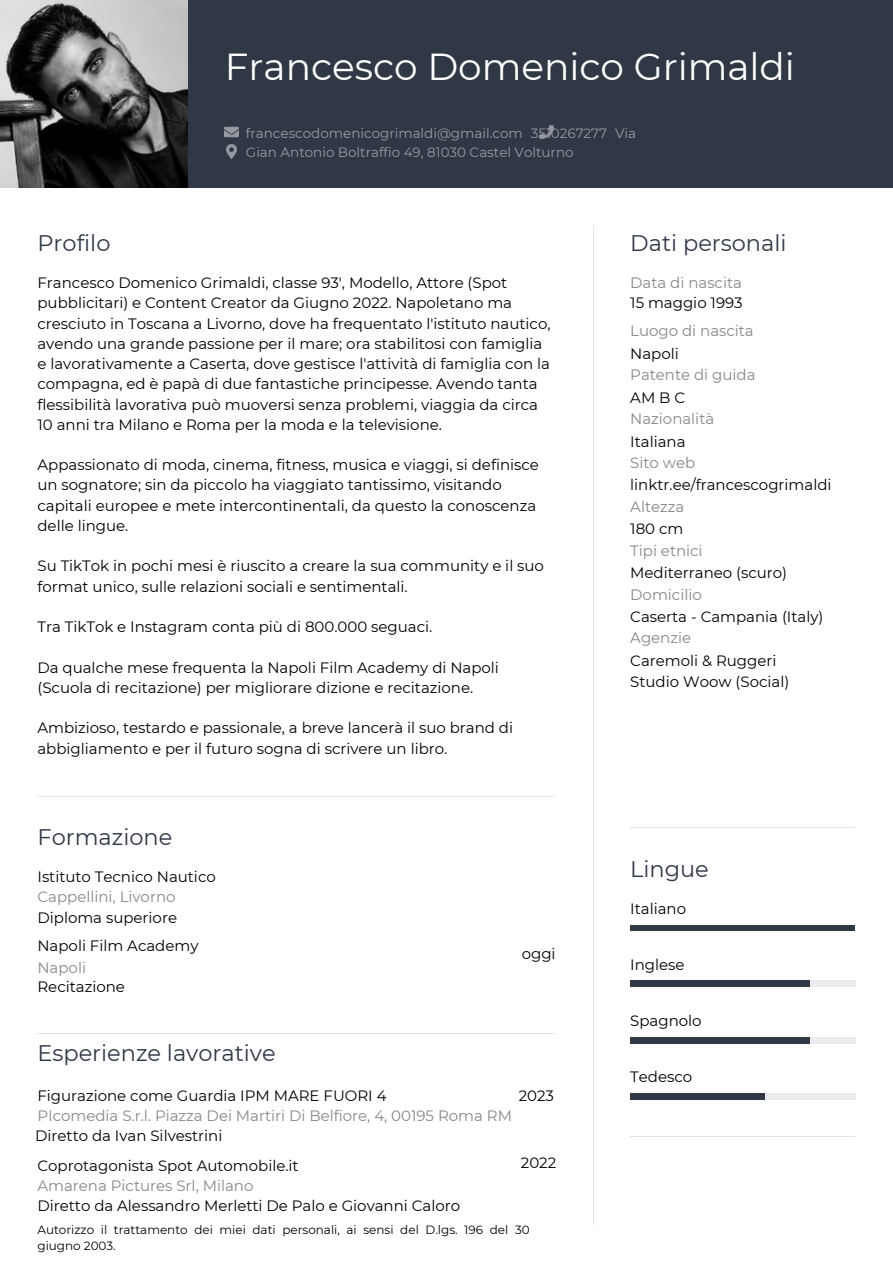
<style>
.page{position:relative;width:893px;height:1264px;background:#fff}
.page>*{position:absolute;margin:0;border:0;box-sizing:border-box;transform-origin:0 0}
.t1{font:37.5px "Montserrat";color:#fff}
.t2{font:22.5px "Montserrat";color:#303846}
.t3{font:15px/20.2px "Montserrat";color:#000}
.t4{font:15px "Montserrat";color:#888}
.t5{font:13.5px/19px "Montserrat";color:#979ba2}
.t6{font:12px/15.8px "Montserrat";color:#000}
.s1{color:#888}
</style>
<div class="page">
<div style="left:0;top:0;width:892px;height:187px;background:#303845"></div>
<img style="left:0;top:0;width:188px;height:188px">
<img style="left:225px;top:126px;width:13px;height:12px">
<img style="left:539px;top:125px;width:14px;height:14px">
<svg style="left:226px;top:145px;width:11px;height:13px"></svg>
<hr style="left:37px;top:795px;width:518px;height:1px;background:#e3e3e3">
<hr style="left:37px;top:1033px;width:518px;height:1px;background:#e3e3e3">
<hr style="left:592px;top:225px;width:1px;height:999px;background:#e3e3e3">
<hr style="left:630px;top:827px;width:225px;height:1px;background:#e3e3e3">
<div style="left:630px;top:924px;width:225px;height:6px;background:#303845"></div>
<hr style="left:630px;top:1136px;width:225px;height:1px;background:#e3e3e3">
<div style="left:630px;top:1093px;width:135px;height:6px;background:#303845"></div>
<div style="left:765px;top:1093px;width:90px;height:6px;background:#ebebed"></div>
<div style="left:630px;top:980px;width:180px;height:6px;background:#303845"></div>
<div style="left:810px;top:980px;width:45px;height:6px;background:#ebebed"></div>
<div style="left:630px;top:1037px;width:180px;height:6px;background:#303845"></div>
<div style="left:810px;top:1037px;width:45px;height:6px;background:#ebebed"></div>
<p class="t1" style="left:225px;top:44px;width:571px">Francesco Domenico Grimaldi</p>
<p class="t2" style="left:37px;top:229px;width:74px">Profilo</p>
<p class="t5" style="left:246px;top:124px;width:391px">francescodomenicogrimaldi@gmail.com 3510267277 Via<br>Gian Antonio Boltraffio 49, 81030 Castel Volturno</p>
<p class="t2" style="left:630px;top:229px;width:158px">Dati personali</p>
<p class="t3" style="left:37px;top:272px;width:514px">Francesco Domenico Grimaldi, classe 93', Modello, Attore (Spot pubblicitari) e Content Creator da Giugno 2022. Napoletano ma cresciuto in Toscana a Livorno, dove ha frequentato l'istituto nautico, avendo una grande passione per il mare; ora stabilitosi con famiglia e lavorativamente a Caserta, dove gestisce l'attività di famiglia con la compagna, ed è papà di due fantastiche principesse. Avendo tanta flessibilità lavorativa può muoversi senza problemi, viaggia da circa 10 anni tra Milano e Roma per la moda e la televisione.</p>
<p class="t3" style="left:37px;top:454px;width:503px">Appassionato di moda, cinema, fitness, musica e viaggi, si definisce un sognatore; sin da piccolo ha viaggiato tantissimo, visitando capitali europee e mete intercontinentali, da questo la conoscenza delle lingue.</p>
<p class="t3" style="left:37px;top:556px;width:508px">Su TikTok in pochi mesi è riuscito a creare la sua community e il suo format unico, sulle relazioni sociali e sentimentali.</p>
<p class="t3" style="left:37px;top:616px;width:396px">Tra TikTok e Instagram conta più di 800.000 seguaci.</p>
<p class="t3" style="left:37px;top:657px;width:463px">Da qualche mese frequenta la Napoli Film Academy di Napoli</p>
<p class="t3" style="left:37px;top:677px;width:437px">(Scuola di recitazione) per migliorare dizione e recitazione.</p>
<p class="t3" style="left:37px;top:718px;width:477px">Ambizioso, testardo e passionale, a breve lancerà il suo brand di abbigliamento e per il futuro sogna di scrivere un libro.</p>
<p class="t2" style="left:37px;top:823px;width:136px">Formazione</p>
<p class="t3" style="left:37px;top:866px;width:180px">Istituto Tecnico Nautico<br><span class="s1">Cappellini, Livorno<br></span>Diploma superiore</p>
<p class="t3" style="left:37px;top:935px;width:162px">Napoli Film Academy</p>
<p class="t4" style="left:37px;top:958px;width:50px">Napoli</p>
<p class="t3" style="left:37px;top:976px;width:89px">Recitazione</p>
<p class="t3" style="left:521px;top:943px;width:35px">oggi</p>
<p class="t2" style="left:37px;top:1039px;width:240px">Esperienze lavorative</p>
<p class="t3" style="left:37px;top:1085px;width:350px">Figurazione come Guardia IPM MARE FUORI 4</p>
<p class="t4" style="left:37px;top:1106px;width:476px">PIcomedia S.r.l. Piazza Dei Martiri Di Belfiore, 4, 00195 Roma RM</p>
<p class="t3" style="left:35px;top:1125px;width:189px">Diretto da Ivan Silvestrini</p>
<p class="t3" style="left:37px;top:1155px;width:263px">Coprotagonista Spot Automobile.it</p>
<p class="t4" style="left:37px;top:1176px;width:217px">Amarena Pictures Srl, Milano</p>
<p class="t3" style="left:37px;top:1195px;width:424px">Diretto da Alessandro Merletti De Palo e Giovanni Caloro</p>
<p class="t3" style="left:518px;top:1085px;width:37px">2023</p>
<p class="t3" style="left:521px;top:1151px;width:37px">2022</p>
<p class="t6" style="left:37px;top:1221px;width:493px">Autorizzo il trattamento dei miei dati personali, ai sensi del D.lgs. 196 del 30 giugno 2003.</p>
<p class="t4" style="left:630px;top:273px;width:113px">Data di nascita</p>
<p class="t3" style="left:630px;top:293px;width:114px">15 maggio 1993</p>
<p class="t4" style="left:630px;top:322px;width:125px">Luogo di nascita</p>
<p class="t3" style="left:630px;top:343px;width:50px">Napoli</p>
<p class="t4" style="left:630px;top:366px;width:127px">Patente di guida</p>
<p class="t3" style="left:630px;top:387px;width:56px">AMBC</p>
<p class="t4" style="left:630px;top:409px;width:85px">Nazionalità</p>
<p class="t3" style="left:630px;top:431px;width:57px">Italiana</p>
<p class="t4" style="left:630px;top:453px;width:66px">Sito web</p>
<p class="t3" style="left:630px;top:475px;width:203px">linktr.ee/francescogrimaldi</p>
<p class="t4" style="left:630px;top:497px;width:55px">Altezza</p>
<p class="t3" style="left:630px;top:519px;width:55px">180 cm</p>
<p class="t4" style="left:630px;top:541px;width:74px">Tipi etnici</p>
<p class="t3" style="left:630px;top:562px;width:158px">Mediterraneo (scuro)</p>
<p class="t4" style="left:630px;top:585px;width:73px">Domicilio</p>
<p class="t3" style="left:630px;top:606px;width:195px">Caserta - Campania (Italy)</p>
<p class="t4" style="left:630px;top:629px;width:62px">Agenzie</p>
<p class="t3" style="left:630px;top:650px;width:148px">Caremoli &amp; Ruggeri</p>
<p class="t3" style="left:630px;top:671px;width:160px">Studio Woow (Social)</p>
<p class="t2" style="left:630px;top:855px;width:80px">Lingue</p>
<p class="t3" style="left:630px;top:898px;width:57px">Italiano</p>
<p class="t3" style="left:630px;top:954px;width:56px">Inglese</p>
<p class="t3" style="left:630px;top:1010px;width:73px">Spagnolo</p>
<p class="t3" style="left:630px;top:1066px;width:63px">Tedesco</p>
</div>
